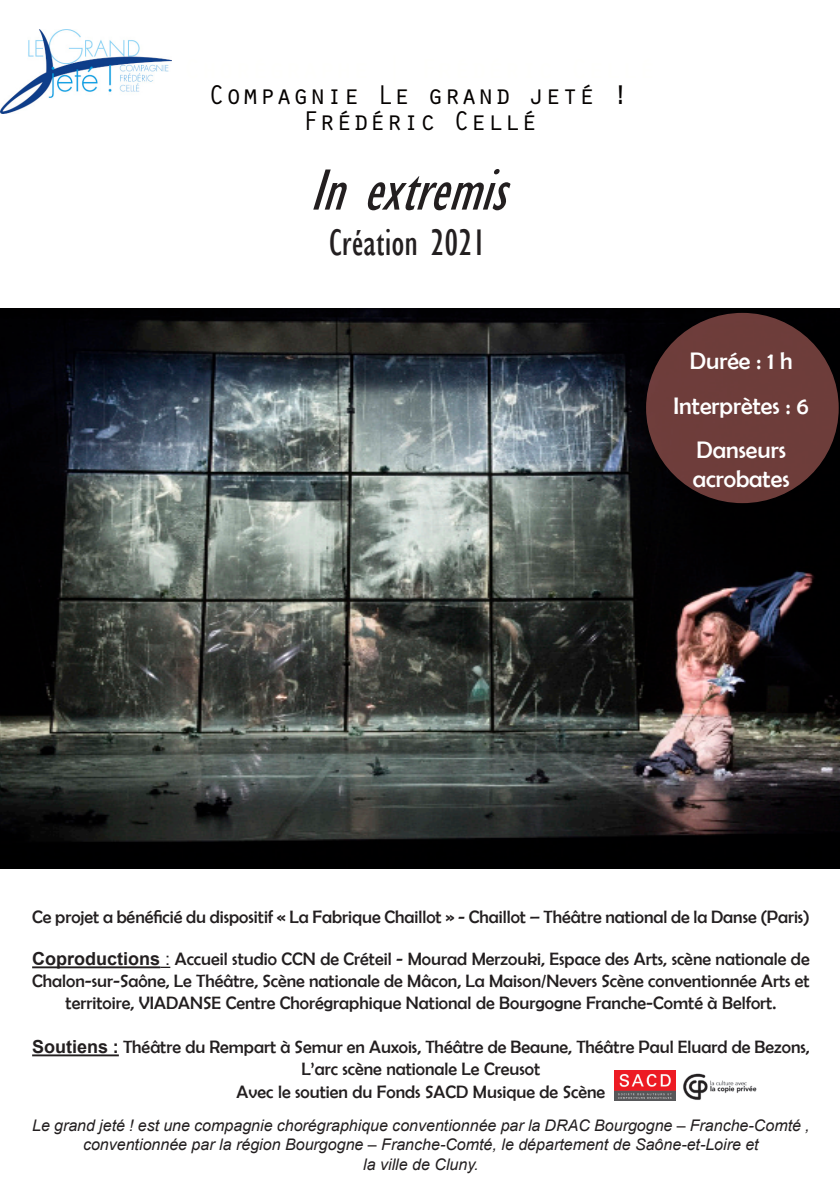
<style>
.page{position:relative;width:840px;height:1191px;background:#fff}
.page>*{position:absolute;margin:0;border:0;box-sizing:border-box;transform-origin:0 0}
.t1{font:italic condensed 60px "Gill Sans";color:#231f20}
.t2{font:condensed 38px "Gill Sans";color:#231f20}
.t3{font:28px "Orator Std";color:#050200}
.t4{font:24px/28.8px "Berlin Sans FB";color:#fff}
.t5{font:18px/22px "Berlin Sans FB";color:#231f20}
.t6{font:italic 16px "Arial";color:#231f20}
.s1{font-family:"Arial";font-weight:700}
.s2{font-family:"Arial"}
</style>
<div class="page">
<img style="left:0;top:308px;width:839px;height:560px">
<img style="left:0;top:30px;width:171px;height:84px">
<hr style="left:32px;top:966px;width:128px;height:2px;background:#231f20">
<svg style="left:160px;top:966px;width:10px;height:2px"></svg>
<hr style="left:32px;top:1054px;width:87px;height:2px;background:#231f20">
<div style="left:645px;top:313px;width:193px;height:190px;background:#6e3d3a;border-radius:50%"></div>
<img style="left:614px;top:1070px;width:61px;height:30px">
<img style="left:683px;top:1073px;width:74px;height:27px">
<p class="t3" style="left:208px;top:75px;width:422px">Compagnie Le grand jeté !</p>
<p class="t3" style="left:302px;top:101px;width:237px">Frédéric Cellé</p>
<p class="t1" style="left:310px;top:155px;width:219px">Inextremis</p>
<p class="t2" style="left:329px;top:220px;width:158px">Création 2021</p>
<p class="t4" style="left:689px;top:346px;width:104px">Durée : 1 h</p>
<p class="t4" style="left:673px;top:391px;width:137px">Interprètes : 6</p>
<p class="t4" style="left:692px;top:436px;width:98px">Danseurs acrobates</p>
<p class="t5" style="left:32px;top:906px;width:778px">Ce projet a bénéficié du dispositif « La Fabrique Chaillot » - Chaillot – Théâtre national de la Danse (Paris)</p>
<p class="t5" style="left:32px;top:948px;width:778px"><span class="s1">Coproductions</span> <span class="s2">:</span> Accueil studio CCN de Créteil - Mourad Merzouki, Espace des Arts, scène nationale de<br>Chalon-sur-Saône, Le Théâtre, Scène nationale de Mâcon, La Maison/Nevers Scène conventionnée Arts et</p>
<p class="t5" style="left:65px;top:992px;width:711px">territoire, VIADANSE Centre Chorégraphique National de Bourgogne Franche-Comté à Belfort.</p>
<p class="t5" style="left:32px;top:1036px;width:778px;text-align:center"><span class="s1">Soutiens :</span> Théâtre du Rempart à Semur en Auxois, Théâtre de Beaune, Théâtre Paul Eluard de Bezons,<br>L’arc scène nationale Le Creusot</p>
<p class="t5" style="left:236px;top:1080px;width:370px">Avec le soutien du Fonds SACD Musique de Scène</p>
<p class="t6" style="left:32px;top:1115px;width:778px">Le grand jeté ! est une compagnie chorégraphique conventionnée par la DRAC Bourgogne – Franche-Comté ,</p>
<p class="t6" style="left:83px;top:1134px;width:677px">conventionnée par la région Bourgogne – Franche-Comté, le département de Saône-et-Loire et</p>
<p class="t6" style="left:363px;top:1153px;width:117px">la ville de Cluny.</p>
</div>
